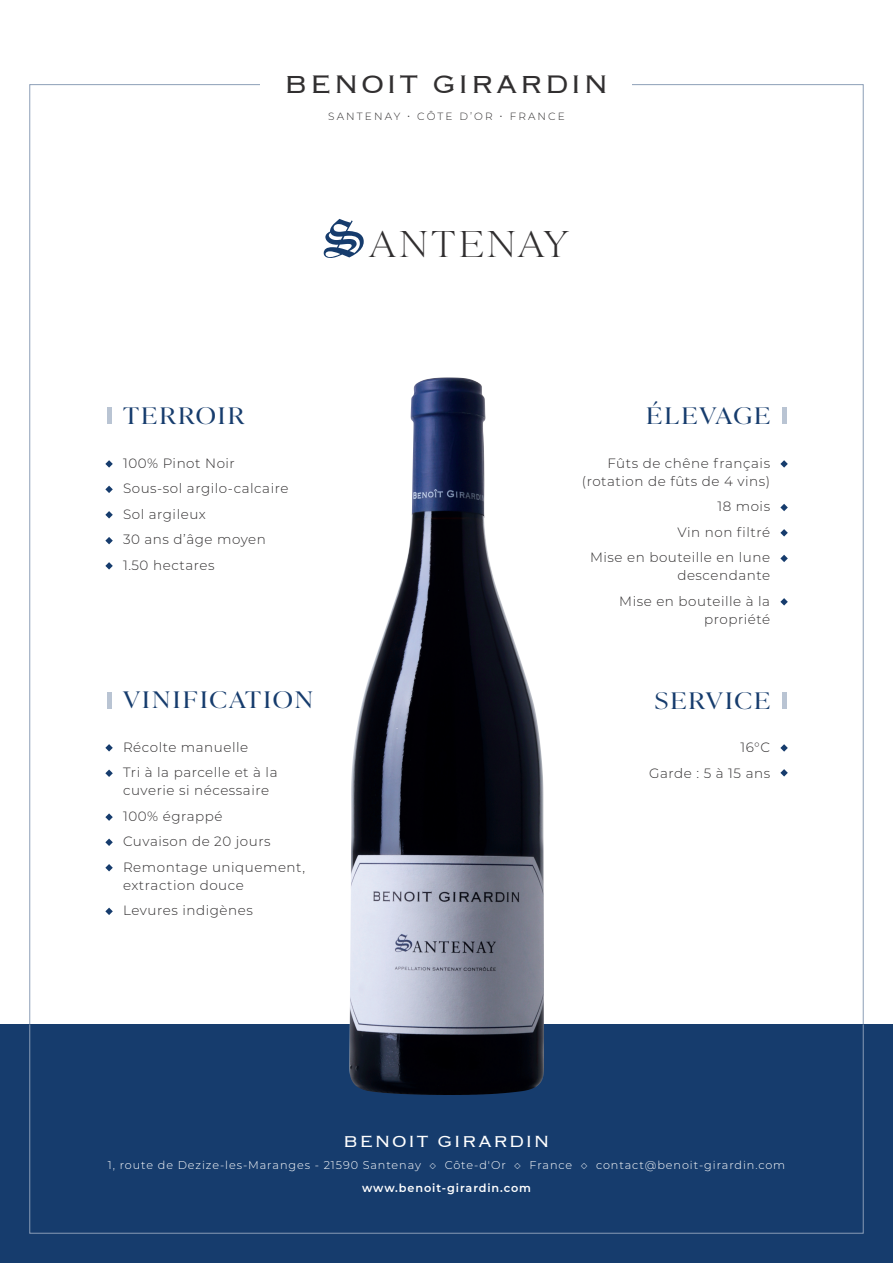
<style>
.page{position:relative;width:893px;height:1263px;background:#fff}
.page>*{position:absolute;margin:0;border:0;box-sizing:border-box;transform-origin:0 0}
.t1{font:100 35.7px "Ivy Presto Display";letter-spacing:.08em;color:#312f30;scale:1.25 1}
.t2{font:300 33px "Copperplate";letter-spacing:.05em;color:#312f30}
.t3{font:300 22.8px "Ivy Presto Display";letter-spacing:.08em;color:#163c6d;scale:1.25 1}
.t4{font:300 21px "Copperplate";letter-spacing:.05em;color:#fff}
.t5{font:300 13.5px/25.5px "Montserrat";letter-spacing:.04em;color:#312f30}
.t6{font:300 11.25px "Montserrat";letter-spacing:.08em;color:#fff}
.t7{font:600 11.25px "Montserrat";letter-spacing:.08em;color:#fff}
.t8{font:300 10.5px "Montserrat";letter-spacing:.2em;color:#312f30}
.s1{font-family:"Old London";font-weight:400;font-size:57.3px;color:#163c6d}
</style>
<div class="page">
<div style="left:0;top:1024px;width:893px;height:239px;background:#163c6d"></div>
<img style="left:349px;top:377px;width:195px;height:718px">
<svg style="left:105px;top:460px;width:8px;height:8px"></svg>
<svg style="left:105px;top:486px;width:8px;height:7px"></svg>
<svg style="left:105px;top:511px;width:8px;height:7px"></svg>
<svg style="left:105px;top:562px;width:8px;height:8px"></svg>
<svg style="left:105px;top:537px;width:8px;height:7px"></svg>
<svg style="left:105px;top:744px;width:8px;height:7px"></svg>
<svg style="left:105px;top:769px;width:8px;height:8px"></svg>
<svg style="left:780px;top:769px;width:8px;height:7px"></svg>
<svg style="left:105px;top:838px;width:8px;height:8px"></svg>
<svg style="left:105px;top:908px;width:8px;height:7px"></svg>
<svg style="left:105px;top:864px;width:8px;height:7px"></svg>
<svg style="left:105px;top:813px;width:8px;height:8px"></svg>
<svg style="left:780px;top:744px;width:8px;height:8px"></svg>
<hr style="left:107px;top:407px;width:4px;height:17px;background:#b9c4d3">
<hr style="left:107px;top:692px;width:4px;height:17px;background:#b9c4d3">
<svg style="left:780px;top:460px;width:8px;height:8px"></svg>
<svg style="left:780px;top:504px;width:8px;height:7px"></svg>
<svg style="left:780px;top:529px;width:8px;height:7px"></svg>
<svg style="left:780px;top:598px;width:8px;height:7px"></svg>
<svg style="left:780px;top:555px;width:8px;height:7px"></svg>
<hr style="left:782px;top:407px;width:4px;height:17px;background:#b9c4d3">
<hr style="left:782px;top:692px;width:4px;height:17px;background:#b9c4d3">
<h2 class="t2" style="left:284px;top:63px;width:326px">BENOIT GIRARDIN</h2>
<p class="t8" style="left:328px;top:109px;width:238px">SANTENAY • CÔTE D’OR • FRANCE</p>
<h1 class="t1" style="left:324px;top:218px;width:197px"><span class="s1">S</span>ANTENAY</h1>
<h3 class="t3" style="left:123px;top:399px;width:98px">TERROIR</h3>
<p class="t5" style="left:123px;top:450px;width:167px">100% Pinot Noir<br>Sous-sol argilo-calcaire<br>Sol argileux<br>30 ans d’âge moyen<br>1.50 hectares</p>
<h3 class="t3" style="left:123px;top:684px;width:154px">VINIFICATION</h3>
<p class="t5" style="left:123px;top:734px;width:156px">Récolte manuelle<br>Tri à la parcelle et à la</p>
<p class="t5" style="left:123px;top:777px;width:183px">cuverie si nécessaire<br>100% égrappé<br>Cuvaison de 20 jours<br>Remontage uniquement,</p>
<p class="t5" style="left:123px;top:872px;width:131px">extraction douce<br>Levures indigènes</p>
<h3 class="t3" style="left:646px;top:399px;width:101px">ÉLEVAGE</h3>
<p class="t5" style="left:582px;top:453px;width:190px;line-height:18px;text-align:right">Fûts de chêne français (rotation de fûts de 4 vins)</p>
<p class="t5" style="left:590px;top:493px;width:182px;text-align:right">18 mois<br>Vin non filtré<br>Mise en bouteille en lune</p>
<p class="t5" style="left:619px;top:562px;width:152px;text-align:right">descendante<br>Mise en bouteille à la</p>
<p class="t5" style="left:704px;top:606px;width:67px">propriété</p>
<h3 class="t3" style="left:655px;top:684px;width:94px">SERVICE</h3>
<p class="t5" style="left:649px;top:734px;width:122px;text-align:right">16°C<br>Garde : 5 à 15 ans</p>
<h3 class="t4" style="left:343px;top:1127px;width:208px">BENOIT GIRARDIN</h3>
<p class="t6" style="left:108px;top:1157px;width:679px">1, route de Dezize-les-Maranges - 21590 Santenay ◇ Côte-d'Or ◇ France ◇ contact@benoit-girardin.com</p>
<p class="t7" style="left:362px;top:1179px;width:171px">www.benoit-girardin.com</p>
</div>
